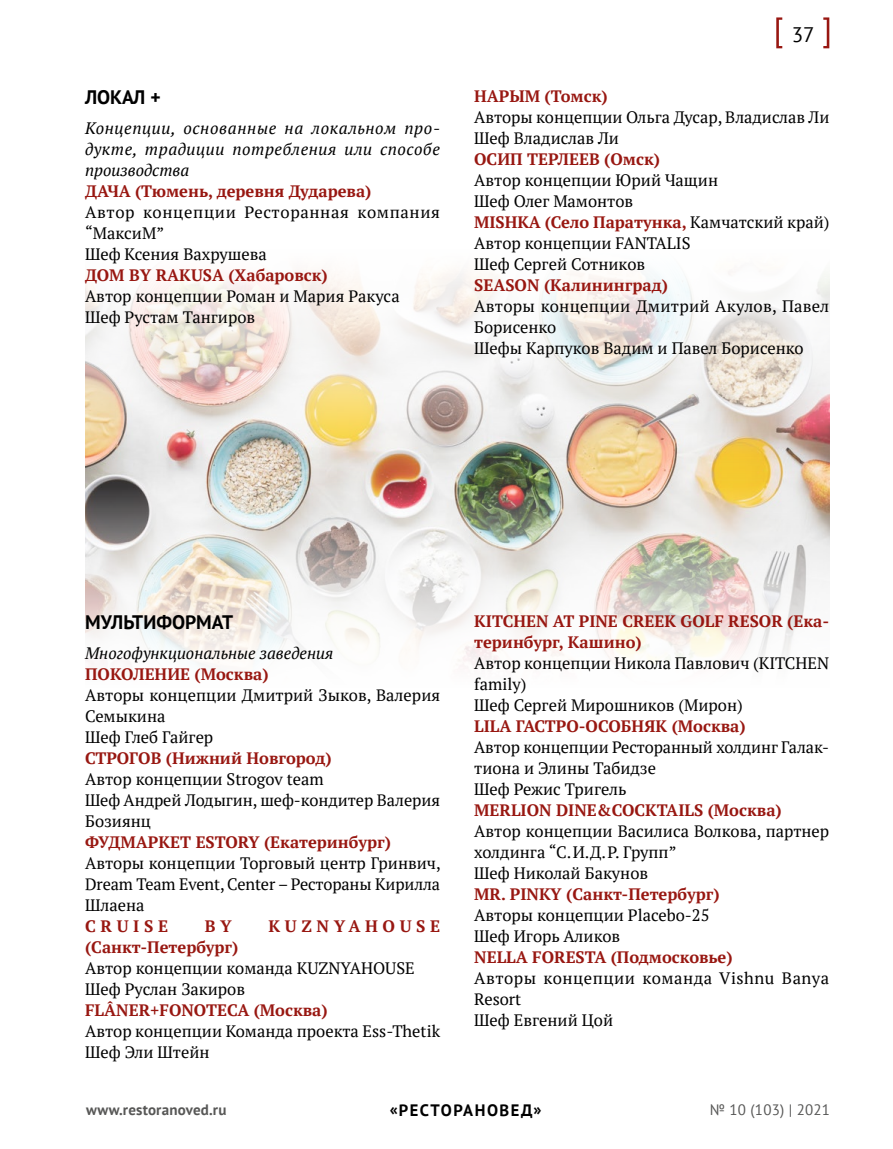
<style>
.page{position:relative;width:893px;height:1149px;background:#fff}
.page>*{position:absolute;margin:0;border:0;box-sizing:border-box;transform-origin:0 0}
.t1{font:21px "PT Sans";color:#000}
.t2{font:700 19.5px "PT Sans";color:#000}
.t3{font:16.5px/21px "PT Serif";color:#000}
.t4{font:700 16.5px/21px "PT Serif";color:#981711}
.t5{font:italic 16.5px/21px "PT Serif";color:#000;text-align:justify}
.t6{font:16.5px/21px "PT Serif";letter-spacing:.035em;color:#000}
.t7{font:16.5px/21px "PT Serif";letter-spacing:.03em;color:#000}
.t8{font:700 16.5px "PT Sans";letter-spacing:.095em;color:#000}
.t9{font:700 16.5px "PT Serif";letter-spacing:.275em;color:#981711}
.t10{font:700 15px "PT Sans";letter-spacing:.015em;color:#575756}
.t11{font:15px "PT Sans";letter-spacing:.015em;color:#575756}
.s1{font-weight:700;color:#981711}
</style>
<div class="page">
<svg style="left:776px;top:17px;width:6px;height:31px"></svg>
<svg style="left:823px;top:17px;width:6px;height:31px"></svg>
<img style="left:85px;top:273px;width:745px;height:182px">
<img style="left:85px;top:455px;width:745px;height:210px">
<p class="t2" style="left:85px;top:85px;width:77px">ЛОКАЛ +</p>
<p class="t5" style="left:85px;top:117px;width:357px">Концепции, основанные на локальном про&shy;дукте, традиции потребления или способе производства</p>
<p class="t4" style="left:85px;top:180px;width:288px">ДАЧА (Тюмень, деревня Дударева)</p>
<p class="t6" style="left:85px;top:201px;width:357px">Автор концепции Ресторанная компания “МаксиМ”<br>Шеф Ксения Вахрушева</p>
<p class="t4" style="left:85px;top:264px;width:244px">ДОМ BY RAKUSA (Хабаровск)</p>
<p class="t3" style="left:85px;top:285px;width:316px">Автор концепции Роман и Мария Ракуса<br>Шеф Рустам Тангиров</p>
<p class="t1" style="left:792px;top:21px;width:24px">37</p>
<p class="t4" style="left:474px;top:85px;width:135px">НАРЫМ (Томск)</p>
<p class="t3" style="left:474px;top:106px;width:357px">Авторы концепции Ольга Дусар, Владислав Ли<br>Шеф Владислав Ли</p>
<p class="t4" style="left:474px;top:148px;width:187px">ОСИП ТЕРЛЕЕВ (Омск)</p>
<p class="t3" style="left:474px;top:169px;width:357px">Автор концепции Юрий Чащин<br>Шеф Олег Мамонтов<br><span class="s1">MISHKA (Село Паратунка,</span> Камчатский край)<br>Автор концепции FANTALIS<br>Шеф Сергей Сотников</p>
<p class="t4" style="left:474px;top:274px;width:195px">SEASON (Калининград)</p>
<p class="t3" style="left:474px;top:295px;width:357px">Авторы концепции Дмитрий Акулов, Павел<br>Борисенко<br>Шефы Карпуков Вадим и Павел Борисенко</p>
<p class="t2" style="left:85px;top:609px;width:150px">МУЛЬТИФОРМАТ</p>
<p class="t5" style="left:85px;top:642px;width:250px">Многофункциональные заведения</p>
<p class="t4" style="left:85px;top:663px;width:185px">ПОКОЛЕНИЕ (Москва)</p>
<p class="t3" style="left:85px;top:684px;width:357px">Авторы концепции Дмитрий Зыков, Валерия<br>Семыкина<br>Шеф Глеб Гайгер</p>
<p class="t4" style="left:85px;top:747px;width:248px">СТРОГОВ (Нижний Новгород)</p>
<p class="t3" style="left:85px;top:768px;width:357px">Автор концепции Strogov team<br>Шеф Андрей Лодыгин, шеф-кондитер Валерия<br>Бозиянц</p>
<p class="t4" style="left:85px;top:831px;width:307px">ФУДМАРКЕТ ESTORY (Екатеринбург)</p>
<p class="t3" style="left:85px;top:852px;width:357px;text-align:justify">Авторы концепции Торговый центр Гринвич, Dream Team Event, Center – Рестораны Кирилла Шлаена</p>
<p class="t4" style="left:85px;top:915px;width:84px">CRUISE</p>
<p class="t4" style="left:205px;top:915px;width:29px">B Y</p>
<p class="t9" style="left:268px;top:914px;width:173px">KUZNYAHOUSE</p>
<p class="t4" style="left:85px;top:936px;width:155px">(Санкт-Петербург)</p>
<p class="t3" style="left:85px;top:957px;width:331px">Автор концепции команда KUZNYAHOUSE<br>Шеф Руслан Закиров</p>
<p class="t4" style="left:85px;top:999px;width:244px">FLÂNER+FONOTECA (Москва)</p>
<p class="t3" style="left:85px;top:1020px;width:357px">Автор концепции Команда проекта Ess-Thetik<br>Шеф Эли Штейн</p>
<p class="t4" style="left:474px;top:610px;width:357px">KITCHEN AT PINE CREEK GOLF RESOR (Ека&shy;теринбург, Кашино)</p>
<p class="t3" style="left:474px;top:652px;width:356px">Автор концепции Никола Павлович (KITCHEN family)<br>Шеф Сергей Мирошников (Мирон)</p>
<p class="t4" style="left:474px;top:715px;width:273px">LILA ГАСТРО-ОСОБНЯК (Москва)</p>
<p class="t3" style="left:474px;top:736px;width:357px">Автор концепции Ресторанный холдинг Галак‑ тиона и Элины Табидзе<br>Шеф Режис Тригель</p>
<p class="t4" style="left:474px;top:799px;width:309px">MERLION DINE&amp;COCKTAILS (Москва)</p>
<p class="t3" style="left:474px;top:820px;width:357px">Автор концепции Василиса Волкова, партнер холдинга “С.И.Д.Р. Групп”<br>Шеф Николай Бакунов</p>
<p class="t4" style="left:474px;top:883px;width:247px">MR. PINKY (Санкт-Петербург)</p>
<p class="t3" style="left:474px;top:904px;width:237px">Авторы концепции Placebo‑25<br>Шеф Игорь Аликов</p>
<p class="t4" style="left:474px;top:946px;width:260px">NELLA FORESTA (Подмосковье)</p>
<p class="t7" style="left:474px;top:967px;width:357px">Авторы концепции команда Vishnu Banya<br>Resort<br>Шеф Евгений Цой</p>
<p class="t10" style="left:86px;top:1099px;width:142px">www.restoranoved.ru</p>
<p class="t8" style="left:390px;top:1099px;width:153px">«РЕСТОРАНОВЕД»</p>
<p class="t11" style="left:710px;top:1099px;width:122px">№ 10 (103) | 2021</p>
</div>
